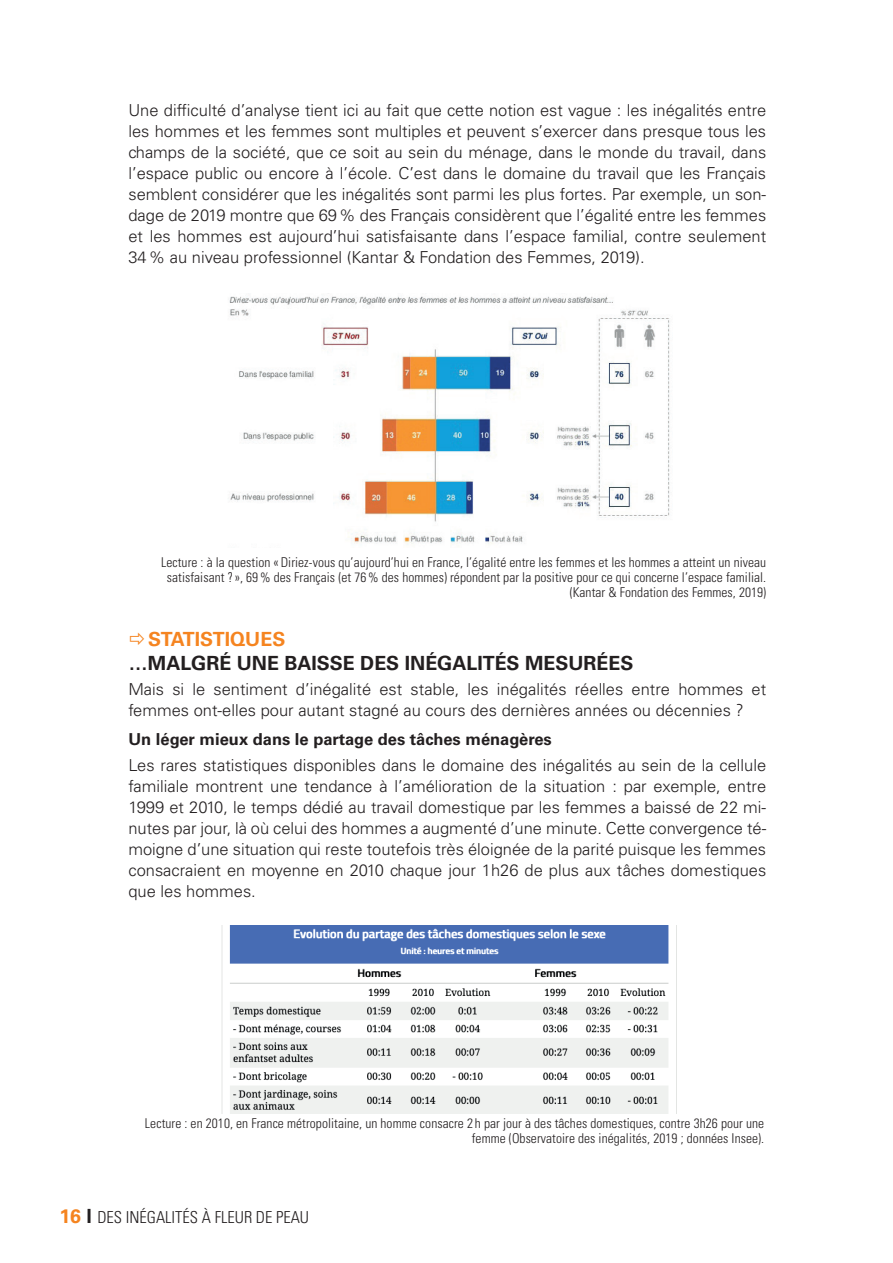
<style>
.page{position:relative;width:893px;height:1263px;background:#fff}
.page>*{position:absolute;margin:0;border:0;box-sizing:border-box;transform-origin:0 0}
.t1{font:700 19.5px "Univers LT Std";color:#231f20}
.t2{font:700 19.5px "Univers LT Std";color:#f58420}
.t3{font:300 16.5px/21px "Univers LT Std";color:#231f20;text-align:justify}
.t4{font:700 16.5px "Univers LT Std";color:#231f20}
.t5{font:300 condensed 16.5px "Univers LT Std";color:#231f20}
.t6{font:300 condensed 13.5px/15px "Univers LT Std";letter-spacing:.005em;color:#231f20;text-align:right}
.s1{font-weight:700;font-stretch:normal;font-size:19.5px;color:#f58420}
.s2{font-weight:700;font-stretch:normal;font-size:19.5px}
</style>
<div class="page">
<img style="left:229px;top:296px;width:441px;height:248px">
<img style="left:221px;top:925px;width:456px;height:188px">
<p class="t3" style="left:128px;top:100px;width:639px">Une difficulté d’analyse tient ici au fait que cette notion est vague : les inégalités entre les hommes et les femmes sont multiples et peuvent s’exercer dans presque tous les champs de la société, que ce soit au sein du ménage, dans le monde du travail, dans l’espace public ou encore à l’école. C’est dans le domaine du travail que les Français semblent considérer que les inégalités sont parmi les plus fortes. Par exemple, un son&shy;dage de 2019 montre que 69% des Français considèrent que l’égalité entre les femmes et les hommes est aujourd’hui satisfaisante dans l’espace familial, contre seulement 34% au niveau professionnel (Kantar &amp; Fondation des Femmes, 2019).</p>
<p class="t6" style="left:161px;top:555px;width:607px">Lecture : à la question «Diriez-vous qu’aujourd’hui en France, l’égalité entre les femmes et les hommes a atteint un niveau satisfaisant ?», 69% des Français (et 76% des hommes) répondent par la positive pour ce qui concerne l’espace familial. (Kantar &amp; Fondation des Femmes, 2019)</p>
<p class="t2" style="left:148px;top:628px;width:139px">STATISTIQUES</p>
<p class="t1" style="left:128px;top:651px;width:506px">…MALGRÉ UNE BAISSE DES INÉGALITÉS MESURÉES</p>
<p class="t3" style="left:128px;top:678px;width:639px">Mais si le sentiment d’inégalité est stable, les inégalités réelles entre hommes et femmes ont-elles pour autant stagné au cours des dernières années ou décennies ?</p>
<p class="t4" style="left:128px;top:730px;width:425px">Un léger mieux dans le partage des tâches ménagères</p>
<p class="t3" style="left:128px;top:754px;width:639px">Les rares statistiques disponibles dans le domaine des inégalités au sein de la cellule familiale montrent une tendance à l’amélioration de la situation : par exemple, entre 1999 et 2010, le temps dédié au travail domestique par les femmes a baissé de 22 mi&shy;nutes par jour, là où celui des hommes a augmenté d’une minute. Cette convergence té&shy;moigne d’une situation qui reste toutefois très éloignée de la parité puisque les femmes consacraient en moyenne en 2010 chaque jour 1h26 de plus aux tâches domestiques que les hommes.</p>
<p class="t6" style="left:145px;top:1116px;width:621px">Lecture : en 2010, en France métropolitaine, un homme consacre 2 h par jour à des tâches domestiques, contre 3h26 pour une femme (Observatoire des inégalités, 2019 ; données Insee).</p>
<p class="t5" style="left:59px;top:1207px;width:251px"><span class="s1">16</span> <span class="s2">l</span> DES INÉGALITÉS À FLEUR DE PEAU</p>
</div>
